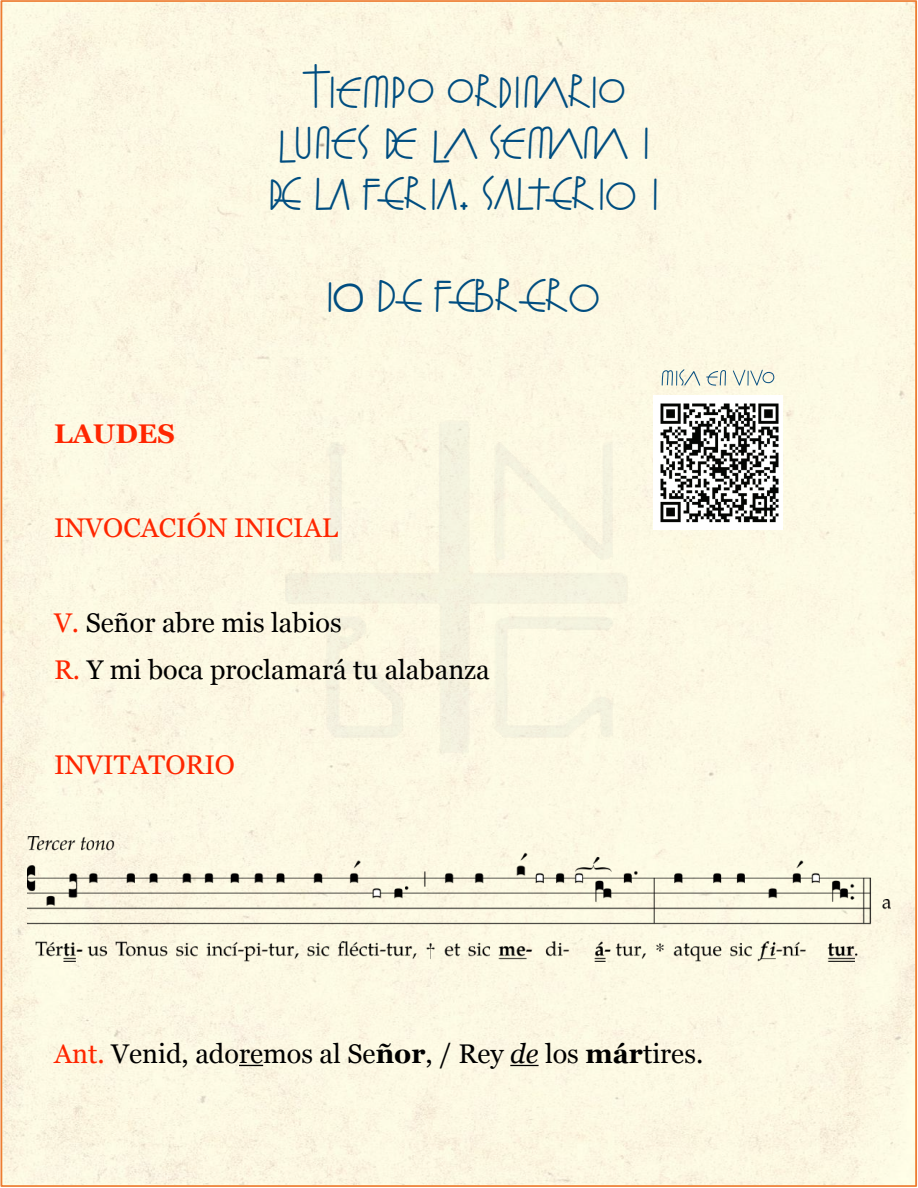
<style>
.page{position:relative;width:918px;height:1188px;background:#fff}
.page>*{position:absolute;margin:0;border:0;box-sizing:border-box;transform-origin:0 0}
.t1{font:45px/51px "Fray Gabriel";letter-spacing:-.025em;color:#004d80;text-align:center}
.t2{font:45px "Fray Gabriel";color:#004d80}
.t3{font:27px/47.2px "Georgia";color:#000}
.t4{font:27px "Georgia";color:#ff2600}
.t5{font:700 27px "Georgia";color:#ff2600}
.s1{color:#ff2600}
.s2{font-weight:700}
.s3{font-style:italic}
</style>
<div class="page">
<div style="left:4px;top:3px;width:910px;height:1181px;background:#fdf9e3"></div>
<img style="left:271px;top:416px;width:375px;height:355px">
<svg style="left:239px;top:1065px;width:24px;height:1px"></svg>
<svg style="left:510px;top:1065px;width:29px;height:1px"></svg>
<img style="left:27px;top:837px;width:864px;height:125px">
<svg style="left:662px;top:369px;width:38px;height:17px"></svg>
<svg style="left:706px;top:370px;width:20px;height:16px"></svg>
<svg style="left:733px;top:370px;width:41px;height:16px"></svg>
<img style="left:653px;top:396px;width:130px;height:134px">
<h1 class="t1" style="left:268px;top:64px;width:394px">TIEMPO ORDINARIO<br>LUNES DE LA SEMANA I<br>DE LA FERIA. SALTERIO I</h1>
<p class="t5" style="left:54px;top:413px;width:122px">LAUDES</p>
<h1 class="t2" style="left:329px;top:268px;width:273px">10 DE FEBRERO</h1>
<p class="t4" style="left:54px;top:508px;width:286px">INVOCACIÓN INICIAL</p>
<p class="t3" style="left:54px;top:598px;width:437px"><span class="s1">V.</span> Señor abre mis labios<br><span class="s1">R.</span> Y mi boca proclamará tu alabanza</p>
<p class="t4" style="left:54px;top:745px;width:183px">INVITATORIO</p>
<p class="t3" style="left:54px;top:1029px;width:651px"><span class="s1">Ant.</span> Venid, adoremos al Se<span class="s2">ñor</span>, / Rey <span class="s3">de</span> los <span class="s2">már</span>tires.</p>
</div>
